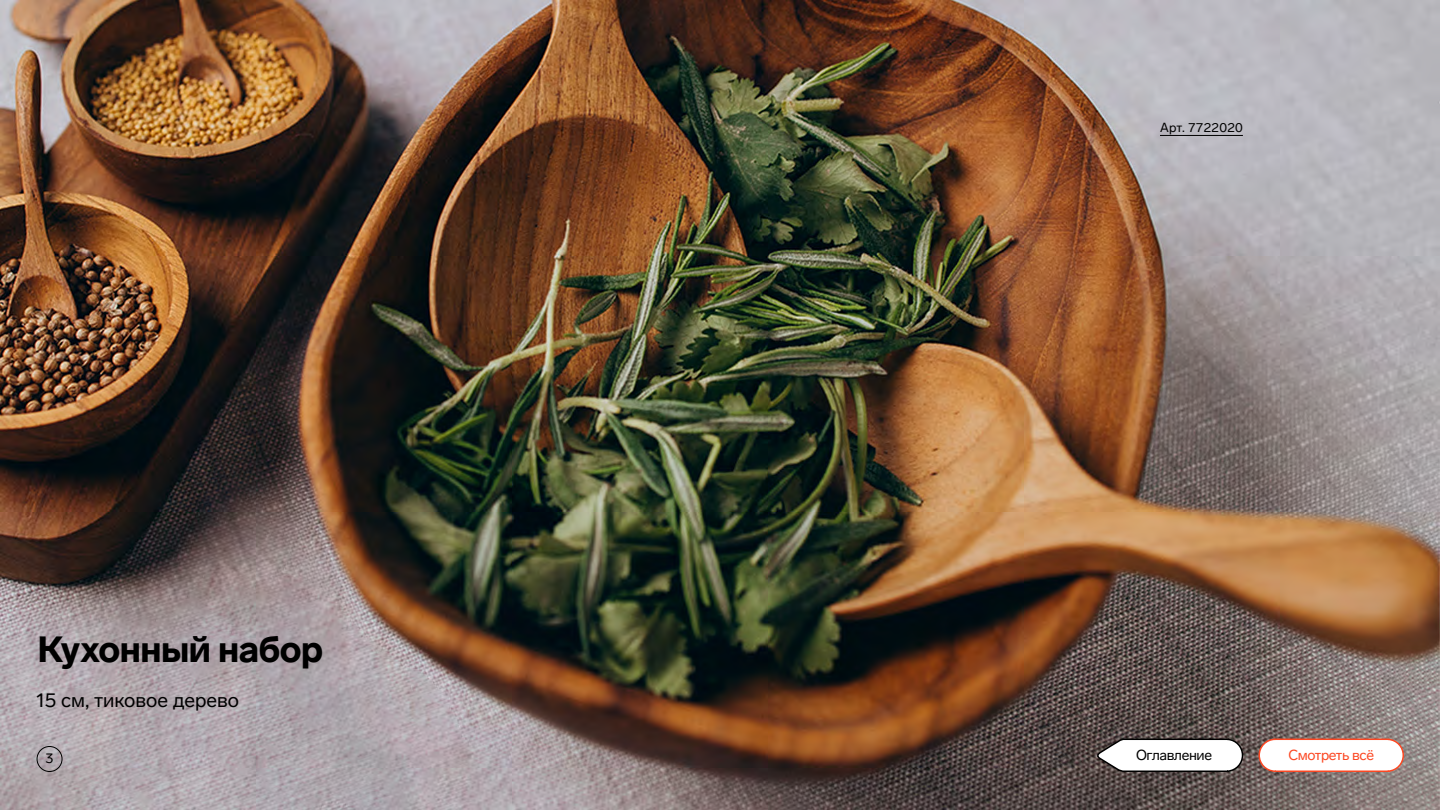
<style>
.page{position:relative;width:1440px;height:810px;background:#fff}
.page>*{position:absolute;margin:0;border:0;box-sizing:border-box;transform-origin:0 0}
.t1{font:900 36px "Lab Grotesque";letter-spacing:-.015em;color:#000}
.t2{font:20px "Lab Grotesque";color:#000}
.t3{font:14.4px "Lab Grotesque";letter-spacing:-.025em;color:#fc4823}
.t4{font:14.4px "Lab Grotesque";letter-spacing:-.025em;color:#000}
.t5{font:14px "Lab Grotesque";color:#000}
.t6{font:13px "Lab Grotesque";letter-spacing:.03em;color:#000}
</style>
<div class="page">
<img style="left:0;top:0;width:1440px;height:810px">
<hr style="left:1160px;top:135px;width:83px;height:1px;background:#000">
<div style="left:1259px;top:739px;width:144px;height:32px;background:#fff;border-radius:16px"></div>
<div style="left:1258px;top:739px;width:146px;height:33px;border:2px solid #fc4823;border-radius:16px"></div>
<div style="left:37px;top:746px;width:26px;height:26px;border:1px solid #000;border-radius:50%"></div>
<svg style="left:1095px;top:738px;width:149px;height:35px"></svg>
<div style="left:1125px;top:749px;width:98px;height:11px;background:#fff"></div>
<h1 class="t1" style="left:37px;top:628px;width:287px">Кухонный набор</h1>
<p class="t2" style="left:36px;top:688px;width:205px">15 см, тиковое дерево</p>
<p class="t6" style="left:1160px;top:120px;width:84px">Арт. 7722020</p>
<p class="t5" style="left:46px;top:750px;width:10px">3</p>
<p class="t4" style="left:1136px;top:746px;width:78px">Оглавление</p>
<p class="t3" style="left:1288px;top:746px;width:87px">Смотреть всё</p>
</div>
